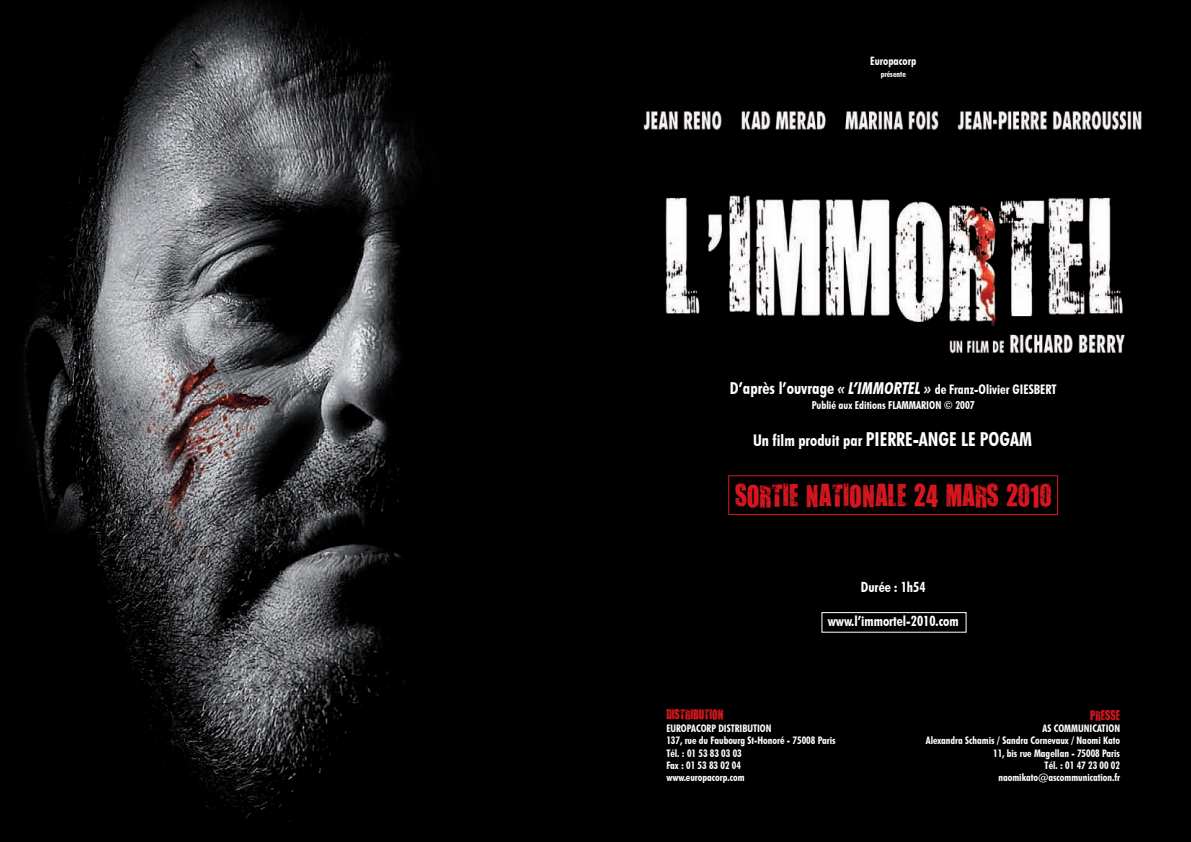
<style>
.page{position:relative;width:1191px;height:842px;background:#fff}
.page>*{position:absolute;margin:0;border:0;box-sizing:border-box;transform-origin:0 0}
.t1{font:26px "You Are Loved";color:#d7171f}
.t2{font:700 condensed 19.2px "Futura BT";color:#fff}
.t3{font:700 condensed 14.1px "Futura BT";color:#fff}
.t4{font:700 condensed 13.2px "Futura BT";color:#fff}
.t5{font:11.7px "You Are Loved";color:#d7171f}
.t6{font:700 condensed 11.6px "Futura BT";color:#fff}
.t7{font:700 condensed 11px "Futura BT";color:#fff}
.t8{font:700 condensed 10.4px/12.5px "Futura BT";color:#fff}
.t9{font:700 condensed 8.2px "Futura BT";color:#fff}
.s1{font-size:16.5px}
.s2{font-style:italic;font-size:16.5px}
.s3{font-size:16px}
</style>
<div class="page">
<img style="left:0;top:0;width:1191px;height:842px">
<div style="left:728px;top:475px;width:330px;height:40px;border:1px solid #d7171f"></div>
<div style="left:821px;top:612px;width:145px;height:21px;border:1px solid #fff"></div>
<p class="t6" style="left:870px;top:54px;width:47px">europacorp</p>
<p class="t9" style="left:880px;top:69px;width:27px">présente</p>
<p class="t4" style="left:730px;top:381px;width:328px"><span class="s1">D’après l’ouvrage</span> <span class="s2">« L’IMMORTEL »</span> de Franz-Olivier gieSBerT</p>
<p class="t7" style="left:811px;top:398px;width:164px">Publié aux editions FLAMMAriOn © 2007</p>
<h2 class="t2" style="left:753px;top:427px;width:280px"><span class="s3">Un film produit par</span> Pierre-Ange Le POgAM</h2>
<h1 class="t1" style="left:735px;top:478px;width:318px">SORTIE NATIONALE 24 MARS 2010</h1>
<h3 class="t3" style="left:861px;top:578px;width:66px">Durée : 1h54</h3>
<h3 class="t3" style="left:828px;top:612px;width:132px">www.l’immortel-2010.com</h3>
<p class="t5" style="left:666px;top:706px;width:59px">DISTRIBUTION</p>
<p class="t8" style="left:666px;top:721px;width:171px">eUrOPACOrP DiSTriBUTiOn<br>137, rue du Faubourg St-Honoré - 75008 Paris<br>Tél. : 01 53 83 03 03<br>Fax : 01 53 83 02 04<br>www.europacorp.com</p>
<p class="t5" style="left:1090px;top:707px;width:31px">PRESSE</p>
<p class="t8" style="left:926px;top:721px;width:196px;text-align:right">AS COMMUniCATiOn<br>Alexandra Schamis / Sandra Cornevaux / naomi Kato<br>11, bis rue Magellan - 75008 Paris<br>Tél. : 01 47 23 00 02 naomikato@ascommunication.fr</p>
</div>
